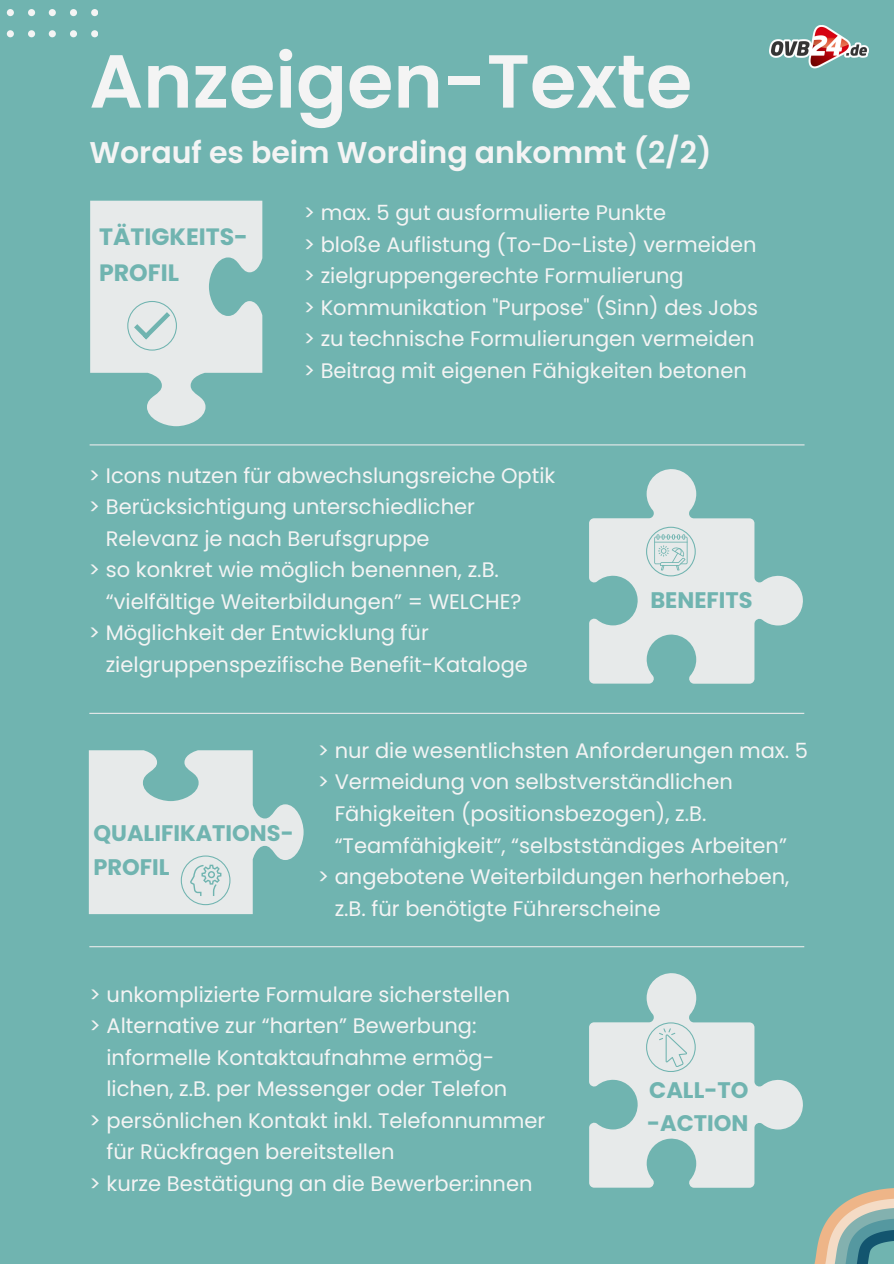
<style>
.page{position:relative;width:894px;height:1264px;background:#fff}
.page>*{position:absolute;margin:0;border:0;box-sizing:border-box;transform-origin:0 0}
.t1{font:600 75px "Poppins";color:#f4f4f4}
.t2{font:600 30px "Poppins";color:#f4f4f4}
.t3{font:700 23.7px/35.4px "Poppins";color:#70b4b0}
.t4{font:700 22.5px/33.8px "Poppins";color:#70b4b0}
.t5{font:21px "Poppins";color:#f4f4f4}
</style>
<div class="page">
<div style="left:0;top:0;width:893px;height:1263px;background:#70b4b0"></div>
<img style="left:769px;top:25px;width:99px;height:44px">
<svg style="left:589px;top:469px;width:214px;height:214px;fill:#e7eaea"></svg>
<hr style="left:89px;top:712px;width:715px;height:2px;background:#e7eaea">
<hr style="left:89px;top:946px;width:715px;height:1px;background:#e7eaea">
<svg style="left:6px;top:9px;width:92px;height:28px"></svg>
<svg style="left:89px;top:750px;width:214px;height:164px"></svg>
<svg style="left:90px;top:201px;width:172px;height:225px"></svg>
<hr style="left:90px;top:444px;width:714px;height:1px;background:#e7eaea">
<svg style="left:589px;top:973px;width:214px;height:214px;fill:#e7eaea"></svg>
<svg style="left:646px;top:526px;width:49px;height:50px;background:#d1dfdf"></svg>
<svg style="left:646px;top:1022px;width:49px;height:49px;background:#d9e3e3"></svg>
<svg style="left:748px;top:1187px;width:145px;height:76px"></svg>
<p class="t1" style="left:89px;top:29px;width:604px">Anzeigen-Texte</p>
<h2 class="t2" style="left:89px;top:131px;width:623px">Worauf es beim Wording ankommt (2/2)</h2>
<h1 class="t3" style="left:99px;top:219px;width:150px">TÄTIGKEITS-<br>PROFIL</h1>
<p class="t5" style="left:304px;top:198px;width:364px">&gt; max. 5 gut ausformulierte Punkte</p>
<p class="t5" style="left:304px;top:229px;width:454px">&gt; bloße Auflistung (To-Do-Liste) vermeiden</p>
<p class="t5" style="left:304px;top:261px;width:381px">&gt; zielgruppengerechte Formulierung</p>
<p class="t5" style="left:304px;top:292px;width:455px">&gt; Kommunikation "Purpose" (Sinn) des Jobs</p>
<p class="t5" style="left:304px;top:324px;width:452px">&gt; zu technische Formulierungen vermeiden</p>
<h3 class="t5" style="left:304px;top:355px;width:444px">&gt; Beitrag mit eigenen Fähigkeiten betonen</h3>
<p class="t5" style="left:89px;top:461px;width:468px">&gt; Icons nutzen für abwechslungsreiche Optik</p>
<p class="t5" style="left:89px;top:492px;width:387px">&gt; Berücksichtigung unterschiedlicher</p>
<p class="t5" style="left:106px;top:524px;width:325px">Relevanz je nach Berufsgruppe</p>
<p class="t5" style="left:89px;top:555px;width:411px">&gt; so konkret wie möglich benennen, z.B.</p>
<p class="t5" style="left:106px;top:587px;width:417px">“vielfältige Weiterbildungen” = WELCHE?</p>
<p class="t5" style="left:89px;top:618px;width:341px">&gt; Möglichkeit der Entwicklung für</p>
<p class="t5" style="left:106px;top:650px;width:423px">zielgruppenspezifische Benefit-Kataloge</p>
<p class="t4" style="left:650px;top:583px;width:104px">BENEFITS</p>
<h3 class="t4" style="left:93px;top:816px;width:202px">QUALIFIKATIONS-<br>PROFIL</h3>
<p class="t5" style="left:318px;top:736px;width:491px">&gt; nur die wesentlichsten Anforderungen max. 5</p>
<p class="t5" style="left:318px;top:767px;width:416px">&gt; Vermeidung von selbstverständlichen</p>
<p class="t5" style="left:334px;top:799px;width:373px">Fähigkeiten (positionsbezogen), z.B.</p>
<p class="t5" style="left:334px;top:830px;width:454px">“Teamfähigkeit”, “selbstständiges Arbeiten”</p>
<p class="t5" style="left:318px;top:862px;width:473px">&gt; angebotene Weiterbildungen herhorheben,</p>
<p class="t5" style="left:334px;top:893px;width:327px">z.B. für benötigte Führerscheine</p>
<h3 class="t5" style="left:90px;top:979px;width:422px">&gt; unkomplizierte Formulare sicherstellen</h3>
<p class="t5" style="left:90px;top:1010px;width:388px">&gt; Alternative zur “harten” Bewerbung:</p>
<p class="t5" style="left:106px;top:1042px;width:389px">informelle Kontaktaufnahme ermög-</p>
<p class="t5" style="left:106px;top:1073px;width:402px">lichen, z.B. per Messenger oder Telefon</p>
<p class="t5" style="left:90px;top:1105px;width:457px">&gt; persönlichen Kontakt inkl. Telefonnummer</p>
<p class="t5" style="left:106px;top:1136px;width:289px">für Rückfragen bereitstellen</p>
<p class="t5" style="left:90px;top:1168px;width:444px">&gt; kurze Bestätigung an die Bewerber:innen</p>
<p class="t4" style="left:647px;top:1072px;width:103px">CALL-TO -ACTION</p>
</div>
